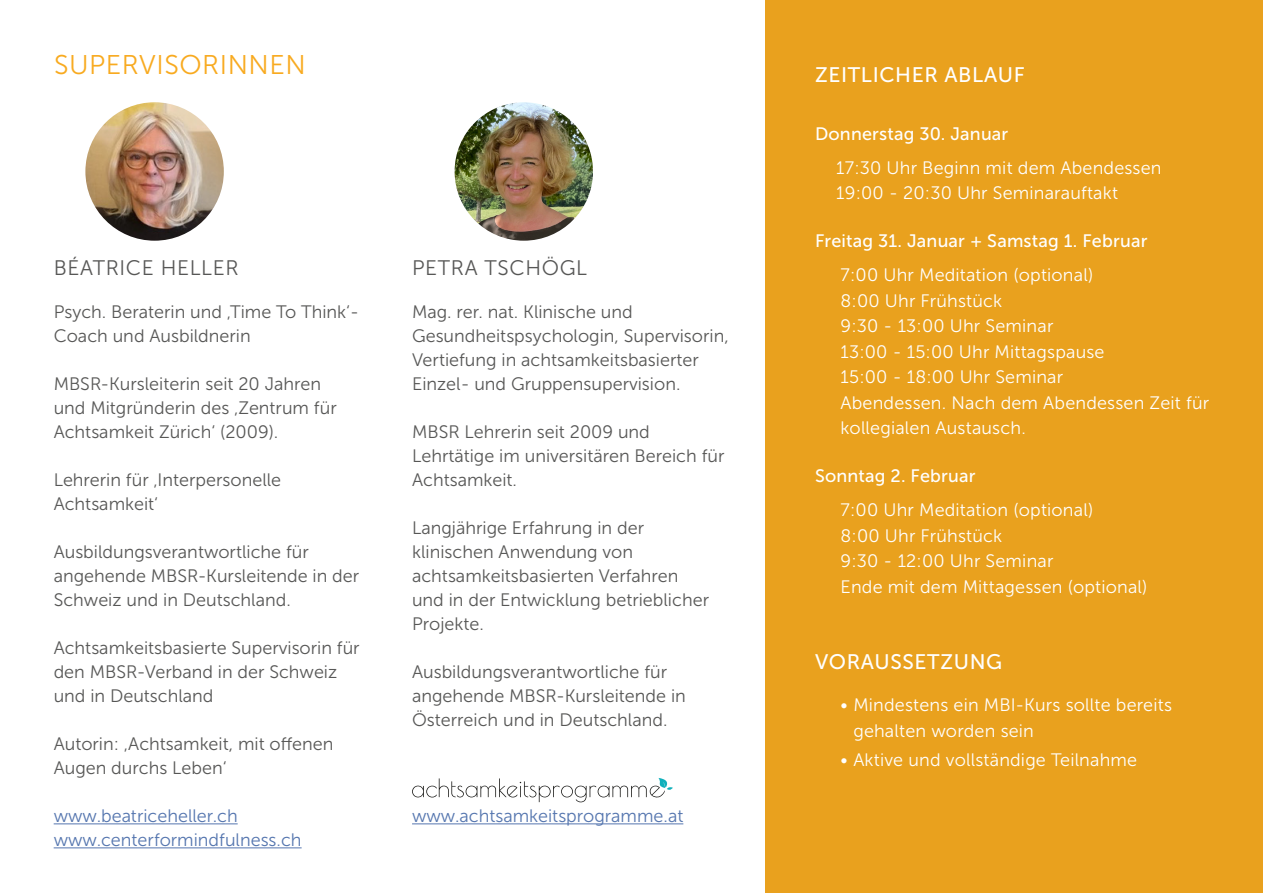
<style>
.page{position:relative;width:1263px;height:893px;background:#fff}
.page>*{position:absolute;margin:0;border:0;box-sizing:border-box;transform-origin:0 0}
.t1{font:27px "Museo Sans 300";letter-spacing:.02em;color:#f8aa20}
.t2{font:21px "Museo Sans 500";letter-spacing:.03em;color:#fff}
.t3{font:21px "Museo Sans 300";letter-spacing:.03em;color:#575756}
.t4{font:18px/24px "Museo Sans 300";color:#575756}
.t5{font:18px/25.5px "Museo Sans 300";letter-spacing:.01em;color:#fff}
.t6{font:18px/24px "Museo Sans 300";color:#5576af}
.t7{font:18px "Museo Sans 500";letter-spacing:.01em;color:#fff}
</style>
<div class="page">
<div style="left:765px;top:0;width:498px;height:893px;background:#e9a11e"></div>
<img style="left:85px;top:102px;width:139px;height:139px;border-radius:69px">
<hr style="left:54px;top:823px;width:184px;height:1px;background:#5576af">
<hr style="left:54px;top:847px;width:248px;height:1px;background:#5576af">
<img style="left:455px;top:102px;width:138px;height:139px;border-radius:69px">
<hr style="left:412px;top:823px;width:271px;height:1px;background:#5576af">
<svg style="left:412px;top:778px;width:261px;height:24px"></svg>
<h1 class="t1" style="left:54px;top:50px;width:253px">SUPERVISORINNEN</h1>
<p class="t3" style="left:54px;top:257px;width:186px">BÉATRICE HELLER</p>
<p class="t4" style="left:54px;top:300px;width:307px">Psych. Beraterin und ‚Time To Think‘-<br>Coach und Ausbildnerin</p>
<p class="t4" style="left:54px;top:372px;width:285px">MBSR-Kursleiterin seit 20 Jahren und Mitgründerin des ‚Zentrum für<br>Achtsamkeit Zürich‘ (2009).</p>
<p class="t4" style="left:54px;top:468px;width:229px">Lehrerin für ‚Interpersonelle<br>Achtsamkeit‘</p>
<p class="t4" style="left:54px;top:540px;width:307px">Ausbildungsverantwortliche für angehende MBSR-Kursleitende in der<br>Schweiz und in Deutschland.</p>
<p class="t4" style="left:54px;top:636px;width:307px">Achtsamkeitsbasierte Supervisorin für den MBSR-Verband in der Schweiz und in Deutschland</p>
<p class="t4" style="left:54px;top:732px;width:281px">Autorin: ‚Achtsamkeit, mit offenen<br>Augen durchs Leben‘</p>
<p class="t6" style="left:54px;top:804px;width:249px">www.beatriceheller.ch www.centerformindfulness.ch</p>
<p class="t3" style="left:412px;top:257px;width:177px">PETRA TSCHÖGL</p>
<p class="t4" style="left:412px;top:300px;width:318px">Mag. rer. nat. Klinische und Gesundheitspsychologin, Supervisorin, Vertiefung in achtsamkeitsbasierter Einzel- und Gruppensupervision.</p>
<p class="t4" style="left:412px;top:420px;width:314px">MBSR Lehrerin seit 2009 und<br>Lehrtätige im universitären Bereich für<br>Achtsamkeit.</p>
<p class="t4" style="left:412px;top:516px;width:298px">Langjährige Erfahrung in der klinischen Anwendung von achtsamkeitsbasierten Verfahren und in der Entwicklung betrieblicher<br>Projekte.</p>
<p class="t4" style="left:412px;top:660px;width:275px">Ausbildungsverantwortliche für angehende MBSR-Kursleitende in<br>Österreich und in Deutschland.</p>
<p class="t6" style="left:412px;top:804px;width:273px">www.achtsamkeitsprogramme.at</p>
<p class="t2" style="left:815px;top:63px;width:211px">ZEITLICHER ABLAUF</p>
<p class="t7" style="left:815px;top:124px;width:195px">Donnerstag 30. Januar</p>
<p class="t5" style="left:836px;top:155px;width:327px">17:30 Uhr Beginn mit dem Abendessen<br>19:00 - 20:30 Uhr Seminarauftakt</p>
<p class="t7" style="left:815px;top:231px;width:334px">Freitag 31. Januar + Samstag 1. Februar</p>
<p class="t5" style="left:840px;top:262px;width:370px">7:00 Uhr Meditation (optional)<br>8:00 Uhr Frühstück<br>9:30 - 13:00 Uhr Seminar<br>13:00 - 15:00 Uhr Mittagspause<br>15:00 - 18:00 Uhr Seminar<br>Abendessen. Nach dem Abendessen Zeit für kollegialen Austausch.</p>
<p class="t7" style="left:815px;top:466px;width:162px">Sonntag 2. Februar</p>
<p class="t5" style="left:840px;top:497px;width:308px">7:00 Uhr Meditation (optional)<br>8:00 Uhr Frühstück<br>9:30 - 12:00 Uhr Seminar<br>Ende mit dem Mittagessen (optional)</p>
<p class="t2" style="left:815px;top:650px;width:189px">VORAUSSETZUNG</p>
<p class="t5" style="left:853px;top:692px;width:320px;text-indent:-13px">• Mindestens ein MBI-Kurs sollte bereits gehalten worden sein</p>
<p class="t5" style="left:840px;top:748px;width:298px">• Aktive und vollständige Teilnahme</p>
</div>
